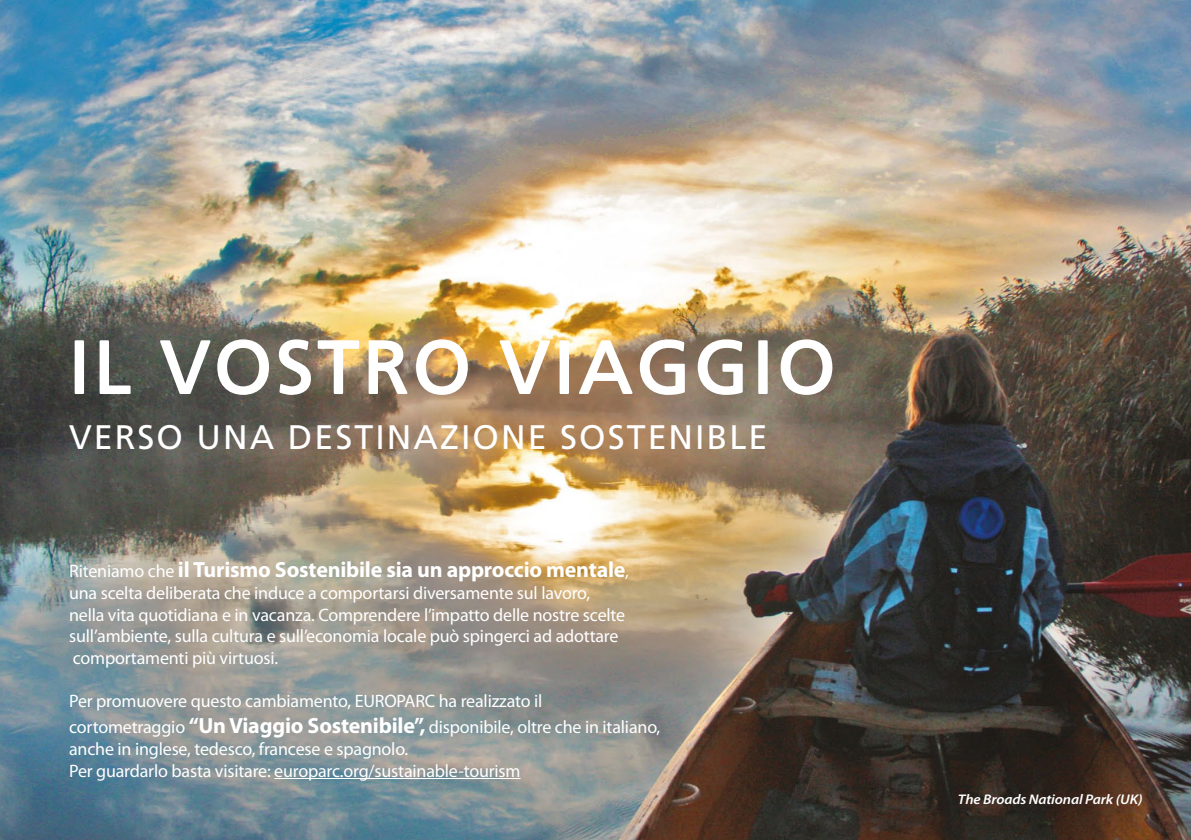
<style>
.page{position:relative;width:1191px;height:840px;background:#fff}
.page>*{position:absolute;margin:0;border:0;box-sizing:border-box;transform-origin:0 0}
.t1{font:74px "Frutiger LT Std";letter-spacing:.06em;color:#fff}
.t2{font:34px "Frutiger LT Std";letter-spacing:.06em;color:#fff}
.t3{font:700 22px "Myriad Pro";letter-spacing:-.01em;color:#fff}
.t4{font:18px/21.6px "Myriad Pro";letter-spacing:-.01em;color:#fff}
.t5{font:italic 600 14px "Myriad Pro";letter-spacing:-.01em;color:#fff;scale:1.07 1}
.s1{font-weight:400;font-size:18px}
.s2{font-weight:700;font-size:22px}
</style>
<div class="page">
<img style="left:0;top:0;width:1191px;height:839px">
<hr style="left:274px;top:777px;width:246px;height:1px;background:#fff">
<div style="left:75px;top:340px;width:9px;height:54px;border:2px solid #fff"></div>
<svg style="left:99px;top:339px;width:33px;height:56px"></svg>
<svg style="left:158px;top:338px;width:112px;height:57px"></svg>
<svg style="left:278px;top:338px;width:82px;height:57px"></svg>
<svg style="left:367px;top:339px;width:42px;height:56px"></svg>
<img style="left:415px;top:338px;width:54px;height:57px">
<svg style="left:498px;top:338px;width:54px;height:57px"></svg>
<div style="left:559px;top:340px;width:10px;height:54px;border:2px solid #fff"></div>
<svg style="left:577px;top:338px;width:109px;height:57px"></svg>
<svg style="left:696px;top:338px;width:47px;height:57px"></svg>
<div style="left:758px;top:340px;width:9px;height:54px;border:2px solid #fff"></div>
<svg style="left:779px;top:338px;width:54px;height:57px"></svg>
<h1 class="t1" style="left:69px;top:323px;width:565px">IL VOSTRO VIAGG</h1>
<h1 class="t1" style="left:752px;top:323px;width:84px">IO</h1>
<h2 class="t2" style="left:69px;top:417px;width:700px">VERSO UNA DESTINAZIONE SOSTENIBLE</h2>
<p class="t3" style="left:69px;top:555px;width:561px"><span class="s1">Riteniamo che</span> il Turismo Sostenibile sia un approccio mentale<span class="s1">,</span></p>
<p class="t4" style="left:69px;top:581px;width:558px">una scelta deliberata che induce a comportarsi diversamente sul lavoro, nella vita quotidiana e in vacanza. Comprendere l’impatto delle nostre scelte sull’ambiente, sulla cultura e sull’economia locale può spingerci ad adottare comportamenti più virtuosi.</p>
<p class="t4" style="left:69px;top:687px;width:593px;line-height:26.4px">Per promuovere questo cambiamento, EUROPARC ha realizzato il cortometraggio <span class="s2">“Un Viaggio Sostenibile”,</span> disponibile, oltre che in italiano,</p>
<p class="t4" style="left:69px;top:737px;width:453px">anche in inglese, tedesco, francese e spagnolo.<br>Per guardarlo basta visitare: europarc.org/sustainable-tourism</p>
<p class="t5" style="left:958px;top:789px;width:174px">The Broads National Park (UK)</p>
</div>
